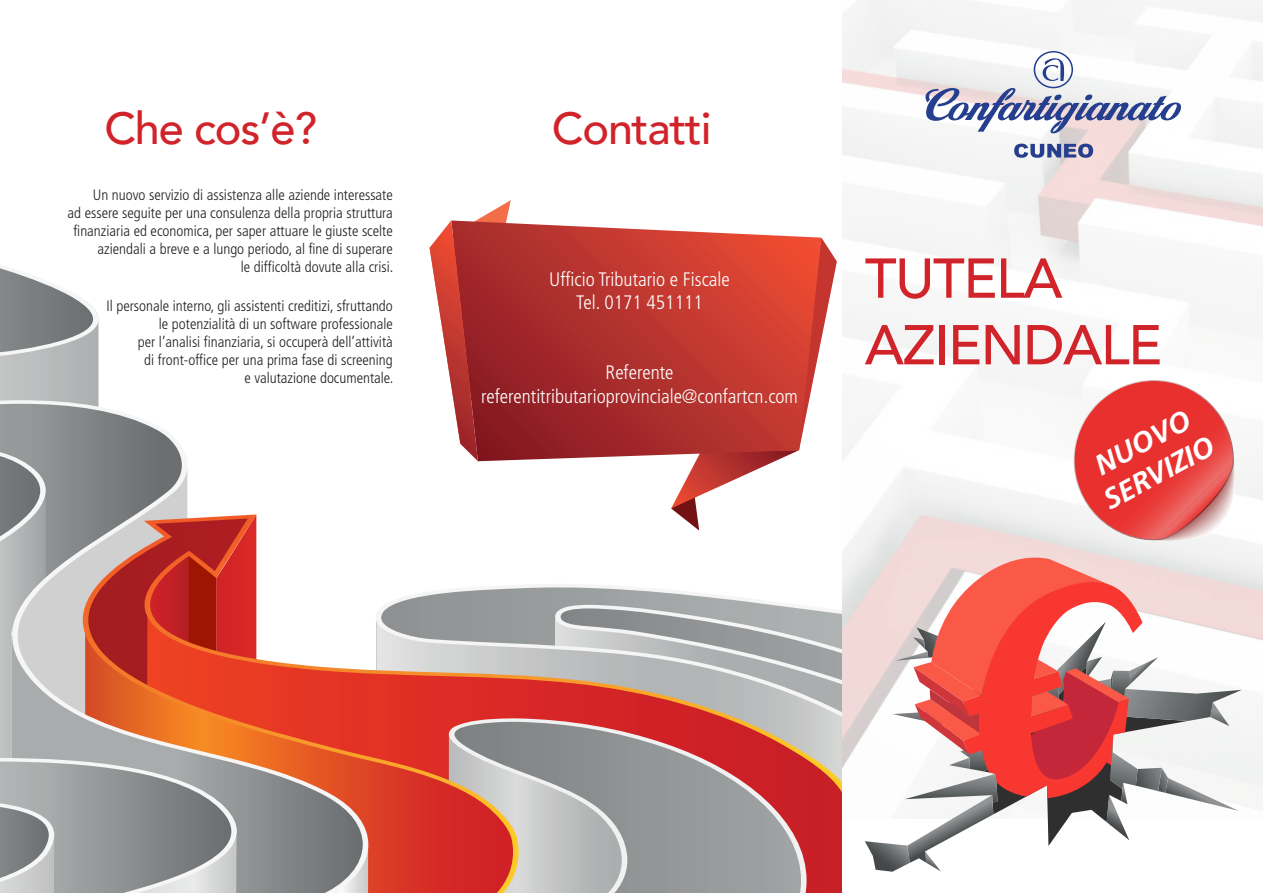
<style>
.page{position:relative;width:1263px;height:893px;background:#fff}
.page>*{position:absolute;margin:0;border:0;box-sizing:border-box;transform-origin:0 0}
.t1{font:500 55.5px/66.6px "Avenir";letter-spacing:-.025em;color:#d1232a}
.t2{font:500 45px "Avenir";letter-spacing:-.025em;color:#d1232a}
.t3{font:italic 700 28.5px/34px "Frutiger LT Std";color:#fff}
.t4{font:300 condensed 19.5px/23.4px "Frutiger";color:#fff;text-align:center}
.t5{font:300 condensed 15px/18px "Frutiger";color:#231f20;text-align:right}
</style>
<div class="page">
<svg style="left:671px;top:508px;width:26px;height:6px"></svg>
<img style="left:671px;top:461px;width:104px;height:47px">
<svg style="left:477px;top:200px;width:34px;height:20px"></svg>
<svg style="left:821px;top:238px;width:16px;height:103px"></svg>
<img style="left:478px;top:220px;width:343px;height:241px">
<img style="left:429px;top:220px;width:49px;height:241px">
<svg style="left:1014px;top:144px;width:79px;height:14px"></svg>
<svg style="left:922px;top:51px;width:260px;height:82px"></svg>
<svg style="left:865px;top:551px;width:377px;height:321px"></svg>
<svg style="left:0;top:362px;width:99px;height:38px;background:#b8babb"></svg>
<svg style="left:0;top:400px;width:176px;height:47px"></svg>
<svg style="left:0;top:268px;width:99px;height:94px"></svg>
<svg style="left:0;top:447px;width:188px;height:446px;background:#a6a9aa"></svg>
<svg style="left:83px;top:514px;width:759px;height:379px"></svg>
<svg style="left:1066px;top:380px;width:171px;height:163px"></svg>
<h2 class="t2" style="left:104px;top:89px;width:214px">Che cos’è?</h2>
<p class="t5" style="left:68px;top:186px;width:327px">Un nuovo servizio di assistenza alle aziende interessate<br>ad essere seguite per una consulenza della propria struttura finanziaria ed economica, per saper attuare le giuste scelte aziendali a breve e a lungo periodo, al fine di superare<br>le difficoltà dovute alla crisi.</p>
<p class="t5" style="left:106px;top:297px;width:288px">Il personale interno, gli assistenti creditizi, sfruttando le potenzialità di un software professionale<br>per l’analisi finanziaria, si occuperà dell’attività<br>di front-office per una prima fase di screening<br>e valutazione documentale.</p>
<h2 class="t2" style="left:552px;top:89px;width:161px">Contatti</h2>
<h3 class="t4" style="left:549px;top:267px;width:182px">Ufficio Tributario e Fiscale<br>Tel. 0171 451111</h3>
<h3 class="t4" style="left:481px;top:361px;width:318px">Referente referentitributarioprovinciale@confartcn.com</h3>
<h1 class="t1" style="left:865px;top:242px;width:299px">TUTELA<br>AZIENDALE</h1>
<h3 class="t3" style="left:1081px;top:456px;width:123px;rotate:-28deg">NUOVO<br>SERVIZIO</h3>
</div>
